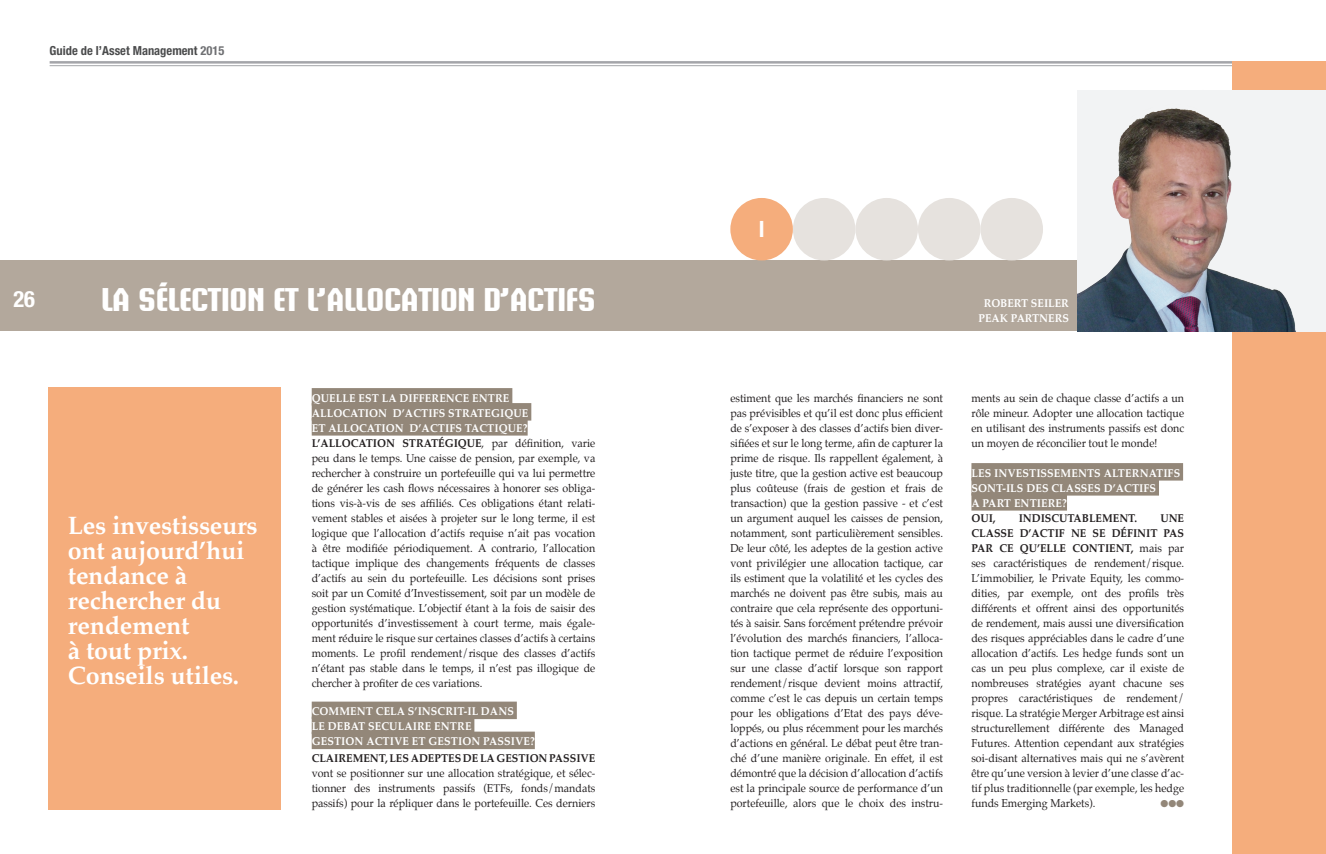
<style>
.page{position:relative;width:1326px;height:854px;background:#fff}
.page>*{position:absolute;margin:0;border:0;box-sizing:border-box;transform-origin:0 0}
.t1{font:700 32.5px "Briem Akademi Std";letter-spacing:-.01em;color:#fff}
.t2{font:700 25px/25px "Palatino";letter-spacing:-.01em;color:#fff}
.t3{font:700 condensed 22.5px "Helvetica Neue LT Std";color:#fff}
.t4{font:700 condensed 12.5px "Helvetica Neue LT Std";color:#4b4c4d}
.t5{font:11.25px/15px "Palatino";color:#231f20;text-align:justify;scale:.95 1}
.t6{font:700 11.25px/15px "Palatino";letter-spacing:.01em;color:#fff;scale:.95 1}
.t7{font:700 11.25px "Palatino";color:#231f20;scale:.95 1}
.t8{font:10px "Zapf Dingbats ITC";color:#938779}
.s1{color:#6f7073}
.s2{font-weight:700;color:#fff}
.s3{font-weight:700}
</style>
<div class="page">
<hr style="left:50px;top:61px;width:1226px;height:3px;background:#a4a5a9">
<hr style="left:50px;top:65px;width:1226px;height:1px;background:#a4a5a9">
<div style="left:1231px;top:61px;width:94px;height:793px;background:#f5ad7c"></div>
<div style="left:0;top:260px;width:1325px;height:71px;background:#b3a89c"></div>
<div style="left:792px;top:198px;width:63px;height:62px;background:#e6e2de;border-radius:50%"></div>
<div style="left:855px;top:198px;width:62px;height:62px;background:#e6e2de;border-radius:50%"></div>
<div style="left:917px;top:198px;width:63px;height:62px;background:#e6e2de;border-radius:50%"></div>
<div style="left:980px;top:198px;width:62px;height:62px;background:#e6e2de;border-radius:50%"></div>
<div style="left:1077px;top:90px;width:248px;height:241px;background:#f2f3f4"></div>
<img style="left:1077px;top:108px;width:219px;height:223px">
<div style="left:730px;top:198px;width:62px;height:62px;background:#f5ad7c;border-radius:50%"></div>
<div style="left:312px;top:388px;width:200px;height:18px;background:#938779"></div>
<div style="left:312px;top:403px;width:219px;height:18px;background:#938779"></div>
<div style="left:312px;top:418px;width:215px;height:18px;background:#938779"></div>
<div style="left:312px;top:702px;width:205px;height:17px;background:#938779"></div>
<div style="left:312px;top:717px;width:162px;height:17px;background:#938779"></div>
<div style="left:312px;top:732px;width:223px;height:17px;background:#938779"></div>
<div style="left:48px;top:387px;width:233px;height:423px;background:#f5ad7c"></div>
<div style="left:971px;top:463px;width:211px;height:18px;background:#938779"></div>
<div style="left:971px;top:478px;width:187px;height:18px;background:#938779"></div>
<div style="left:971px;top:493px;width:95px;height:18px;background:#938779"></div>
<p class="t4" style="left:50px;top:43px;width:176px">Guide de l’Asset Management <span class="s1">2015</span></p>
<h3 class="t3" style="left:13px;top:285px;width:23px">26</h3>
<h1 class="t1" style="left:101px;top:281px;width:496px">LA SÉLECTION ET L’ALLOCATION D’ACTIFS</h1>
<h2 class="t2" style="left:68px;top:512px;width:191px">Les investisseurs ont aujourd’hui tendance à rechercher du rendement<br>à tout prix.<br>Conseils utiles.</h2>
<p class="t5" style="left:312px;top:390px;width:300px;text-align:left"><span class="s2">QUELLE EST LA DIFFERENCE ENTRE<br>ALLOCATION D’ACTIFS STRATEGIQUE<br>ET ALLOCATION D’ACTIFS TACTIQUE?<br></span><span class="s3">L’ALLOCATION STRATÉGIQUE</span>, par définition, varie peu dans le temps. Une caisse de pension, par exemple, va rechercher à construire un portefeuille qui va lui permettre de générer les cash flows nécessaires à honorer ses obliga&shy;tions vis-à-vis de ses affiliés. Ces obligations étant relati&shy;vement stables et aisées à projeter sur le long terme, il est logique que l’allocation d’actifs requise n’ait pas vocation à être modifiée périodiquement. A contrario, l’allocation tactique implique des changements fréquents de classes d’actifs au sein du portefeuille. Les décisions sont prises soit par un Comité d’Investissement, soit par un modèle de gestion systématique. L’objectif étant à la fois de saisir des opportunités d’investissement à court terme, mais égale&shy;ment réduire le risque sur certaines classes d’actifs à certains moments. Le profil rendement/risque des classes d’actifs n’étant pas stable dans le temps, il n’est pas illogique de chercher à profiter de ces variations.</p>
<p class="t6" style="left:312px;top:704px;width:236px">COMMENT CELA S’INSCRIT-IL DANS<br>LE DEBAT SECULAIRE ENTRE<br>GESTION ACTIVE ET GESTION PASSIVE?</p>
<p class="t7" style="left:312px;top:748px;width:300px">CLAIREMENT, LES ADEPTES DE LA GESTION PASSIVE</p>
<p class="t5" style="left:312px;top:765px;width:300px">vont se positionner sur une allocation stratégique, et sélec&shy;tionner des instruments passifs (ETFs, fonds/mandats passifs) pour la répliquer dans le portefeuille. Ces derniers</p>
<h3 class="t3" style="left:758px;top:216px;width:7px">I</h3>
<p class="t6" style="left:978px;top:295px;width:97px;text-align:center">ROBERT SEILER<br>PEAK PARTNERS</p>
<p class="t5" style="left:730px;top:390px;width:225px">estiment que les marchés financiers ne sont pas prévisibles et qu’il est donc plus efficient de s’exposer à des classes d’actifs bien diver&shy;sifiées et sur le long terme, afin de capturer la prime de risque. Ils rappellent également, à juste titre, que la gestion active est beaucoup plus coûteuse (frais de gestion et frais de transaction) que la gestion passive - et c’est un argument auquel les caisses de pension, notamment, sont particulièrement sensibles.<br>De leur côté, les adeptes de la gestion active vont privilégier une allocation tactique, car ils estiment que la volatilité et les cycles des marchés ne doivent pas être subis, mais au contraire que cela représente des opportuni&shy;tés à saisir. Sans forcément prétendre prévoir l’évolution des marchés financiers, l’alloca&shy;tion tactique permet de réduire l’exposition sur une classe d’actif lorsque son rapport rendement/risque devient moins attractif, comme c’est le cas depuis un certain temps pour les obligations d’Etat des pays déve&shy;loppés, ou plus récemment pour les marchés d’actions en général. Le débat peut être tran&shy;ché d’une manière originale. En effet, il est démontré que la décision d’allocation d’actifs est la principale source de performance d’un portefeuille, alors que le choix des instru-</p>
<p class="t5" style="left:971px;top:390px;width:225px">ments au sein de chaque classe d’actifs a un rôle mineur. Adopter une allocation tactique en utilisant des instruments passifs est donc un moyen de réconcilier tout le monde!</p>
<p class="t6" style="left:971px;top:465px;width:221px">LES INVESTISSEMENTS ALTERNATIFS<br>SONT-ILS DES CLASSES D’ACTIFS<br>A PART ENTIERE?</p>
<p class="t7" style="left:971px;top:508px;width:27px">OUI,</p>
<p class="t7" style="left:1018px;top:508px;width:126px">INDISCUTABLEMENT.</p>
<p class="t5" style="left:971px;top:510px;width:225px;text-indent:189px"><span class="s3">UNE CLASSE D’ACTIF NE SE DÉFINIT PAS PAR CE QU’ELLE CONTIENT,</span> mais par ses caractéristiques de rendement/risque.<br>L’immobilier, le Private Equity, les commo&shy;dities, par exemple, ont des profils très différents et offrent ainsi des opportunités de rendement, mais aussi une diversification des risques appréciables dans le cadre d’une allocation d’actifs. Les hedge funds sont un cas un peu plus complexe, car il existe de nombreuses stratégies ayant chacune ses propres caractéristiques de rendement/ risque. La stratégie Merger Arbitrage est ainsi structurellement différente des Managed Futures. Attention cependant aux stratégies soi-disant alternatives mais qui ne s’avèrent être qu’une version à levier d’une classe d’ac&shy;tif plus traditionnelle (par exemple, les hedge funds Emerging Markets).</p>
<p class="t8" style="left:1160px;top:799px;width:25px">●●●</p>
</div>
